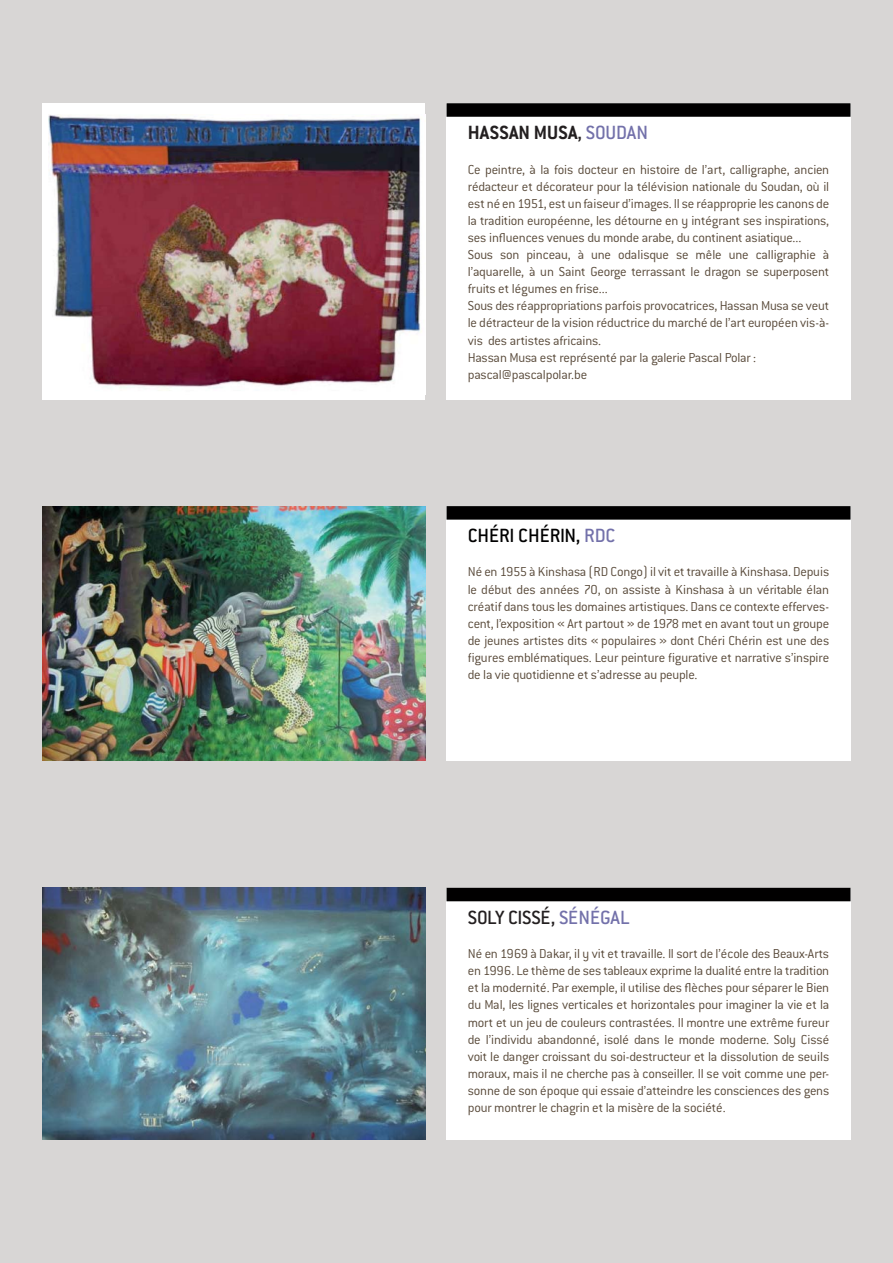
<style>
.page{position:relative;width:893px;height:1263px;background:#d8d6d5}
.page>*{position:absolute;margin:0;border:0;box-sizing:border-box;transform-origin:0 0}
.t1{font:700 21px "Conduit ITC";letter-spacing:.01em;color:#231f20}
.t2{font:500 21px "Conduit ITC";color:#231f20}
.t3{font:500 21px "Conduit ITC";color:#010000}
.t4{font:300 14.25px/17.1px "Conduit ITC";letter-spacing:-.015em;color:#584939;text-align:justify}
.s1{font-weight:500}
.s2{font-weight:500;color:#7371aa}
.s3{color:#7371aa}
</style>
<div class="page">
<div style="left:446px;top:103px;width:404px;height:297px;background:#fff"></div>
<div style="left:43px;top:103px;width:382px;height:297px;background:#fff"></div>
<img style="left:48px;top:115px;width:373px;height:276px">
<div style="left:446px;top:103px;width:404px;height:14px;background:#010000"></div>
<img style="left:43px;top:506px;width:382px;height:254px">
<div style="left:446px;top:506px;width:404px;height:254px;background:#fff"></div>
<div style="left:446px;top:506px;width:404px;height:14px;background:#010000"></div>
<img style="left:43px;top:888px;width:382px;height:251px">
<div style="left:446px;top:888px;width:404px;height:252px;background:#fff"></div>
<div style="left:446px;top:888px;width:404px;height:13px;background:#010000"></div>
<h1 class="t1" style="left:468px;top:124px;width:182px">HASSAN MUSA<span class="s1">,</span> <span class="s2">SOUDAN</span></h1>
<p class="t4" style="left:468px;top:162px;width:363px;text-align:left">Ce peintre, à la fois docteur en histoire de l’art, calligraphe, ancien rédacteur et décorateur pour la télévision nationale du Soudan, où il est né en 1951, est un faiseur d’images. Il se réapproprie les canons de la tradition européenne, les détourne en y intégrant ses inspirations, ses influences venues du monde arabe, du continent asiatique...<br>Sous son pinceau, à une odalisque se mêle une calligraphie à l’aquarelle, à un Saint George terrassant le dragon se superposent fruits et légumes en frise...<br>Sous des réappropriations parfois provocatrices, Hassan Musa se veut le détracteur de la vision réductrice du marché de l’art européen vis-à&shy;vis des artistes africains.<br>Hassan Musa est représenté par la galerie Pascal Polar : pascal@pascalpolar.be</p>
<h1 class="t3" style="left:468px;top:527px;width:149px">CHÉRI CHÉRIN, <span class="s3">RDC</span></h1>
<p class="t4" style="left:468px;top:564px;width:363px">Né en 1955 à Kinshasa (RD Congo) il vit et travaille à Kinshasa. Depuis le début des années 70, on assiste à Kinshasa à un véritable élan créatif dans tous les domaines artistiques. Dans ce contexte efferves&shy;cent, l’exposition « Art partout » de 1978 met en avant tout un groupe de jeunes artistes dits « populaires » dont Chéri Chérin est une des figures emblématiques. Leur peinture figurative et narrative s’inspire de la vie quotidienne et s’adresse au peuple.</p>
<h1 class="t2" style="left:468px;top:909px;width:163px">SOLY CISSÉ, <span class="s3">SÉNÉGAL</span></h1>
<p class="t4" style="left:468px;top:946px;width:363px">Né en 1969 à Dakar, il y vit et travaille. Il sort de l’école des Beaux-Arts en 1996. Le thème de ses tableaux exprime la dualité entre la tradition et la modernité. Par exemple, il utilise des flèches pour séparer le Bien du Mal, les lignes verticales et horizontales pour imaginer la vie et la mort et un jeu de couleurs contrastées. Il montre une extrême fureur de l’individu abandonné, isolé dans le monde moderne. Soly Cissé voit le danger croissant du soi-destructeur et la dissolution de seuils moraux, mais il ne cherche pas à conseiller. Il se voit comme une per&shy;sonne de son époque qui essaie d’atteindre les consciences des gens pour montrer le chagrin et la misère de la société.</p>
</div>
